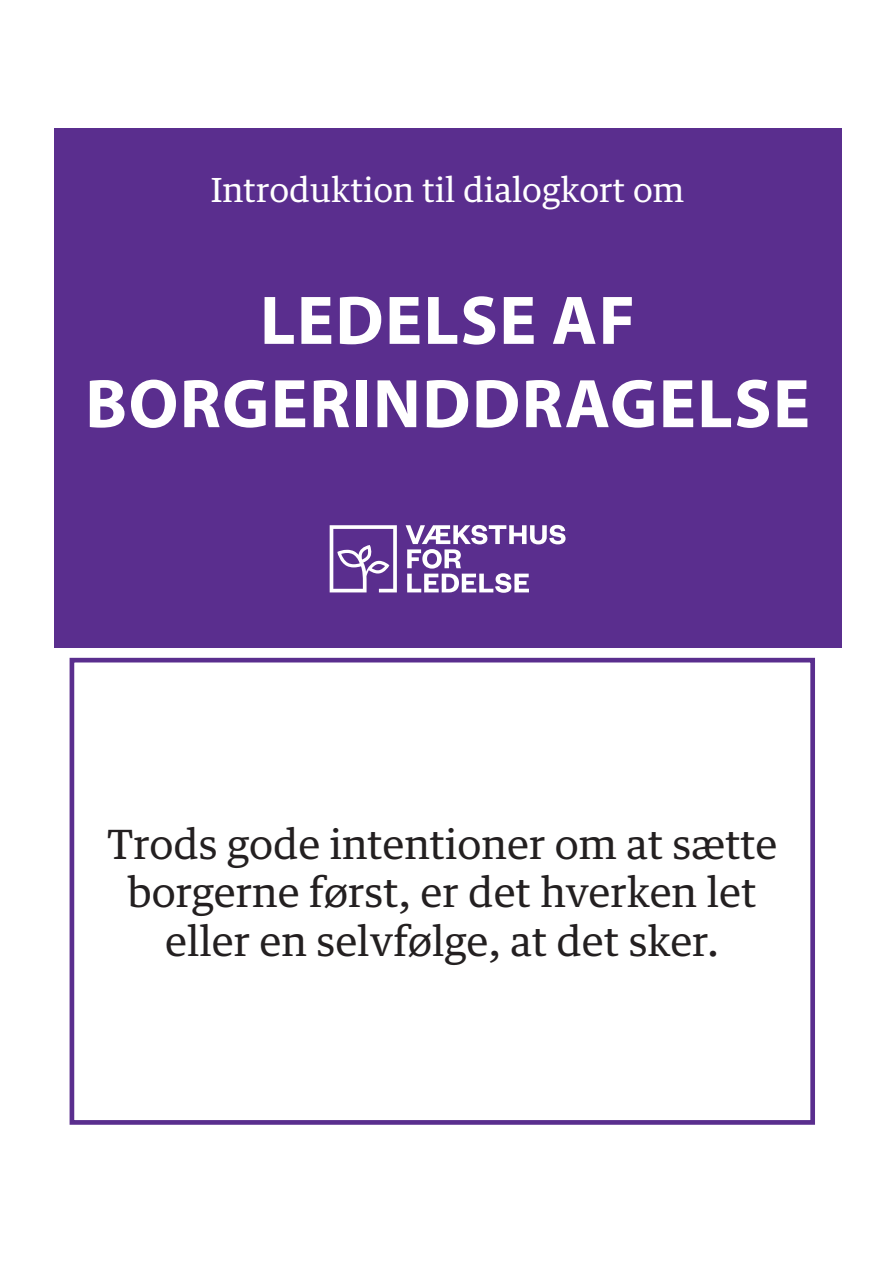
<style>
.page{position:relative;width:893px;height:1263px;background:#fff}
.page>*{position:absolute;margin:0;border:0;box-sizing:border-box;transform-origin:0 0}
.t1{font:700 69.45px/83.2px "Myriad Pro";letter-spacing:.02em;color:#fff;text-align:center}
.t2{font:40.5px/48.6px "Guardian Text Egyp";color:#231f20;text-align:center}
.t3{font:33.3px "Guardian Text Egyp";color:#fff}
</style>
<div class="page">
<div style="left:54px;top:128px;width:787px;height:520px;background:#5a2e8e"></div>
<svg style="left:330px;top:525px;width:67px;height:67px"></svg>
<svg style="left:406px;top:525px;width:160px;height:68px"></svg>
<div style="left:70px;top:658px;width:745px;height:467px;border:5px solid #5a2e8e"></div>
<p class="t3" style="left:211px;top:163px;width:475px">Introduktion til dialogkort om</p>
<h1 class="t1" style="left:85px;top:277px;width:726px">LEDELSE AF<br>BORGERINDDRAGELSE</h1>
<p class="t2" style="left:107px;top:816px;width:672px">Trods gode intentioner om at sætte borgerne først, er det hverken let eller en selvfølge, at det sker.</p>
</div>
